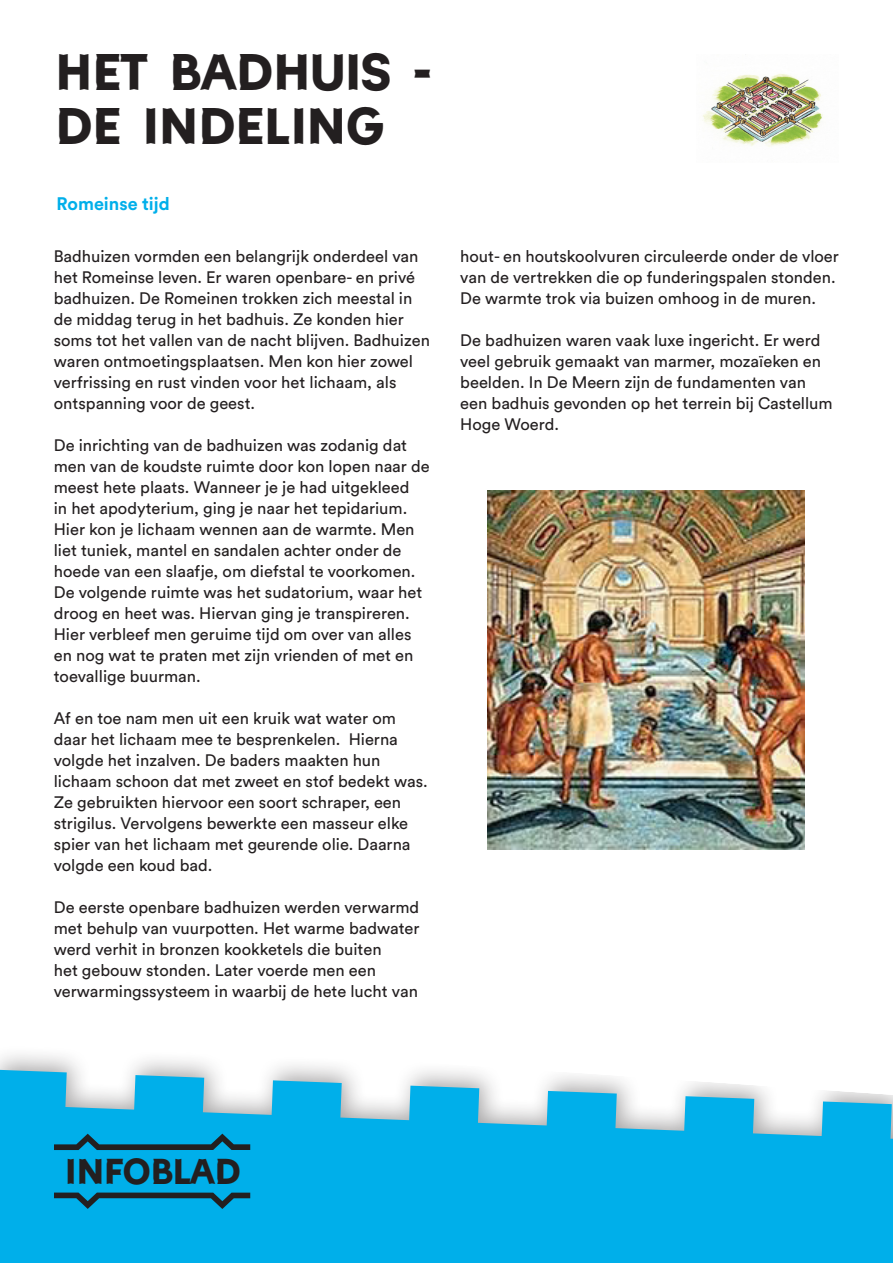
<style>
.page{position:relative;width:893px;height:1263px;background:#fff}
.page>*{position:absolute;margin:0;border:0;box-sizing:border-box;transform-origin:0 0}
.t1{font:45px/54px "Castellum";color:#231f20}
.t2{font:31.5px "Castellum";color:#231f20}
.t3{font:700 18px "Circular Std";color:#00afea}
.t4{font:16.5px/21px "Circular Std";color:#231f20}
</style>
<div class="page">
<svg style="left:0;top:1054px;width:343px;height:16px"></svg>
<svg style="left:0;top:1070px;width:893px;height:193px;background:#2ab9ea"></svg>
<svg style="left:54px;top:1192px;width:196px;height:17px;background:#0c7ba1"></svg>
<svg style="left:54px;top:1133px;width:196px;height:17px;background:#0c7ba1"></svg>
<img style="left:702px;top:74px;width:121px;height:73px">
<img style="left:488px;top:491px;width:316px;height:358px">
<h1 class="t1" style="left:55px;top:49px;width:379px">HET BADHUIS -<br>DE INDELING</h1>
<p class="t3" style="left:57px;top:197px;width:115px">Romeinse tijd</p>
<p class="t4" style="left:54px;top:247px;width:378px">Badhuizen vormden een belangrijk onderdeel van het Romeinse leven. Er waren openbare- en privé badhuizen. De Romeinen trokken zich meestal in de middag terug in het badhuis. Ze konden hier soms tot het vallen van de nacht blijven. Badhuizen waren ontmoetingsplaatsen. Men kon hier zowel verfrissing en rust vinden voor het lichaam, als ontspanning voor de geest.</p>
<p class="t4" style="left:54px;top:436px;width:377px">De inrichting van de badhuizen was zodanig dat men van de koudste ruimte door kon lopen naar de meest hete plaats. Wanneer je je had uitgekleed<br>in het apodyterium, ging je naar het tepidarium.<br>Hier kon je lichaam wennen aan de warmte. Men liet tuniek, mantel en sandalen achter onder de hoede van een slaafje, om diefstal te voorkomen.<br>De volgende ruimte was het sudatorium, waar het droog en heet was. Hiervan ging je transpireren.<br>Hier verbleef men geruime tijd om over van alles en nog wat te praten met zijn vrienden of met en toevallige buurman.</p>
<p class="t4" style="left:54px;top:709px;width:375px">Af en toe nam men uit een kruik wat water om daar het lichaam mee te besprenkelen. Hierna volgde het inzalven. De baders maakten hun lichaam schoon dat met zweet en stof bedekt was.<br>Ze gebruikten hiervoor een soort schraper, een strigilus. Vervolgens bewerkte een masseur elke spier van het lichaam met geurende olie. Daarna volgde een koud bad.</p>
<p class="t4" style="left:54px;top:898px;width:367px">De eerste openbare badhuizen werden verwarmd met behulp van vuurpotten. Het warme badwater werd verhit in bronzen kookketels die buiten<br>het gebouw stonden. Later voerde men een verwarmingssysteem in waarbij de hete lucht van</p>
<p class="t4" style="left:460px;top:247px;width:380px">hout- en houtskoolvuren circuleerde onder de vloer van de vertrekken die op funderingspalen stonden.<br>De warmte trok via buizen omhoog in de muren.</p>
<p class="t4" style="left:460px;top:331px;width:374px">De badhuizen waren vaak luxe ingericht. Er werd veel gebruik gemaakt van marmer, mozaïeken en beelden. In De Meern zijn de fundamenten van een badhuis gevonden op het terrein bij Castellum Hoge Woerd.</p>
<h2 class="t2" style="left:65px;top:1158px;width:177px">INFOBLAD</h2>
</div>
